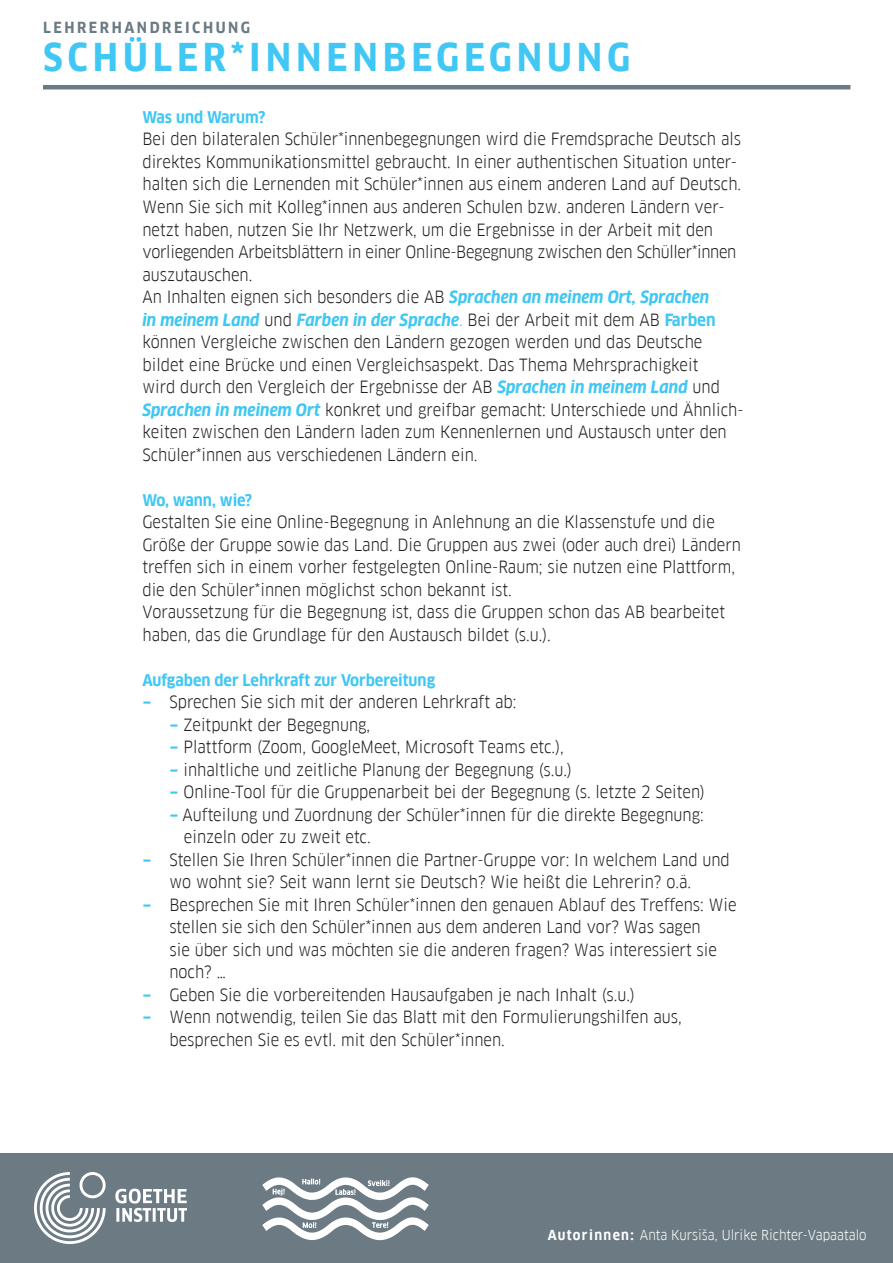
<style>
.page{position:relative;width:893px;height:1263px;background:#fff}
.page>*{position:absolute;margin:0;border:0;box-sizing:border-box;transform-origin:0 0}
.t1{font:700 37.5px "Goethe FF Clan";letter-spacing:.13em;color:#40c7f4}
.t2{font:16.5px/22.5px "Goethe FF Clan";color:#231f20}
.t3{font:700 15.75px "Goethe FF Clan";color:#40c7f4}
.t4{font:700 15px "Goethe FF Clan";letter-spacing:.17em;color:#6b7a83}
.t5{font:13.5px "Goethe FF Clan";color:#fff}
.s1{font-weight:700;font-style:italic;color:#40c7f4}
.s2{color:#40c7f4}
.s3{font-weight:700;color:#40c7f4}
.s4{font-weight:700}
</style>
<div class="page">
<div style="left:0;top:1154px;width:893px;height:109px;background:#6b7a83"></div>
<img style="left:34px;top:1172px;width:153px;height:71px">
<img style="left:262px;top:1177px;width:167px;height:64px">
<hr style="left:43px;top:85px;width:807px;height:4px;background:#6b7a83">
<p class="t4" style="left:43px;top:19px;width:209px">LEHRERHANDREICHUNG</p>
<h1 class="t1" style="left:43px;top:36px;width:589px">SCHÜLER*INNENBEGEGNUNG</h1>
<p class="t3" style="left:142px;top:108px;width:124px">Was und Warum?</p>
<p class="t2" style="left:142px;top:128px;width:603px">Bei den bilateralen Schüler*innenbegegnungen wird die Fremdsprache Deutsch als direktes Kommunikationsmittel gebraucht. In einer authentischen Situation unter&shy;halten sich die Lernenden mit Schüler*innen aus einem anderen Land auf Deutsch.<br>Wenn Sie sich mit Kolleg*innen aus anderen Schulen bzw. anderen Ländern ver&shy;netzt haben, nutzen Sie Ihr Netzwerk, um die Ergebnisse in der Arbeit mit den vorliegenden Arbeitsblättern in einer Online-Begegnung zwischen den Schüller*innen auszutauschen.<br>An Inhalten eignen sich besonders die AB <span class="s1">Sprachen an meinem Ort, Sprachen<br>in meinem Land</span> und <span class="s1">Farben in der Sprache</span><span class="s2">.</span> Bei der Arbeit mit dem AB <span class="s3">Farben </span>können Vergleiche zwischen den Ländern gezogen werden und das Deutsche bildet eine Brücke und einen Vergleichsaspekt. Das Thema Mehrsprachigkeit<br>wird durch den Vergleich der Ergebnisse der AB <span class="s1">Sprachen in meinem Land</span> und <span class="s1">Sprachen in meinem Ort</span> konkret und greifbar gemacht: Unterschiede und Ähnlich&shy;keiten zwischen den Ländern laden zum Kennenlernen und Austausch unter den Schüler*innen aus verschiedenen Ländern ein.</p>
<p class="t3" style="left:142px;top:491px;width:111px">Wo, wann, wie?</p>
<p class="t2" style="left:142px;top:511px;width:600px">Gestalten Sie eine Online-Begegnung in Anlehnung an die Klassenstufe und die Größe der Gruppe sowie das Land. Die Gruppen aus zwei (oder auch drei) Ländern treffen sich in einem vorher festgelegten Online-Raum; sie nutzen eine Plattform, die den Schüler*innen möglichst schon bekannt ist.<br>Voraussetzung für die Begegnung ist, dass die Gruppen schon das AB bearbeitet haben, das die Grundlage für den Austausch bildet (s.u.).</p>
<p class="t3" style="left:142px;top:671px;width:294px">Aufgaben der Lehrkraft zur Vorbereitung</p>
<p class="t2" style="left:142px;top:691px;width:376px"><span class="s3">−</span> Sprechen Sie sich mit der anderen Lehrkraft ab:</p>
<p class="t2" style="left:169px;top:713px;width:202px"><span class="s3">−</span> Zeitpunkt der Begegnung,</p>
<p class="t2" style="left:169px;top:736px;width:396px"><span class="s3">−</span> Plattform (Zoom, GoogleMeet, Microsoft Teams etc.),</p>
<p class="t2" style="left:169px;top:758px;width:404px"><span class="s3">−</span> inhaltliche und zeitliche Planung der Begegnung (s.u.)</p>
<p class="t2" style="left:169px;top:781px;width:537px"><span class="s3">−</span> Online-Tool für die Gruppenarbeit bei der Begegnung (s. letzte 2 Seiten)</p>
<p class="t2" style="left:169px;top:803px;width:536px"><span class="s3">−</span> Aufteilung und Zuordnung der Schüler*innen für die direkte Begegnung:</p>
<p class="t2" style="left:184px;top:826px;width:188px">einzeln oder zu zweit etc.</p>
<p class="t2" style="left:142px;top:848px;width:589px"><span class="s3">−</span> Stellen Sie Ihren Schüler*innen die Partner-Gruppe vor: In welchem Land und</p>
<p class="t2" style="left:169px;top:871px;width:523px">wo wohnt sie? Seit wann lernt sie Deutsch? Wie heißt die Lehrerin? o.ä.</p>
<p class="t2" style="left:142px;top:893px;width:596px"><span class="s3">−</span> Besprechen Sie mit Ihren Schüler*innen den genauen Ablauf des Treffens: Wie</p>
<p class="t2" style="left:169px;top:916px;width:533px">stellen sie sich den Schüler*innen aus dem anderen Land vor? Was sagen</p>
<p class="t2" style="left:169px;top:938px;width:549px">sie über sich und was möchten sie die anderen fragen? Was interessiert sie</p>
<p class="t2" style="left:169px;top:961px;width:58px">noch? …</p>
<p class="t2" style="left:142px;top:983px;width:494px"><span class="s3">−</span> Geben Sie die vorbereitenden Hausaufgaben je nach Inhalt (s.u.)</p>
<p class="t2" style="left:142px;top:1006px;width:541px"><span class="s3">−</span> Wenn notwendig, teilen Sie das Blatt mit den Formulierungshilfen aus,</p>
<p class="t2" style="left:169px;top:1028px;width:337px">besprechen Sie es evtl. mit den Schüler*innen.</p>
<p class="t5" style="left:548px;top:1226px;width:320px"><span class="s4">Autorinnen:</span> Anta Kursiša, Ulrike Richter-Vapaatalo</p>
</div>
